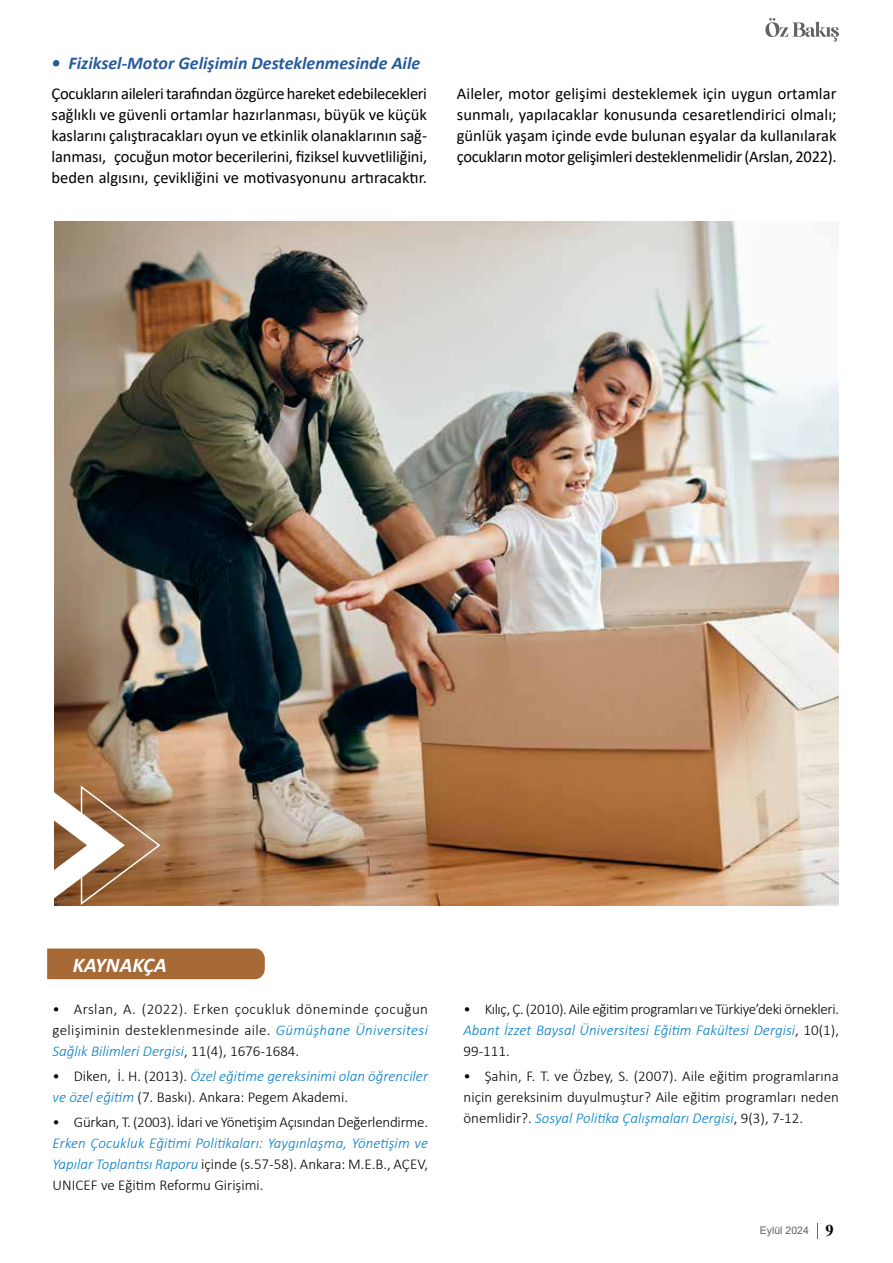
<style>
.page{position:relative;width:893px;height:1263px;background:#fff}
.page>*{position:absolute;margin:0;border:0;box-sizing:border-box;transform-origin:0 0}
.t1{font:italic 700 21px "Calibri";color:#fff}
.t2{font:italic 700 18px "Calibri";color:#275b9b}
.t3{font:16.5px/21px "Calibri";letter-spacing:-.02em;color:#000;text-align:justify}
.t4{font:300 15px/21px "Calibri";color:#000;text-align:justify}
.t5{font:italic 300 15px/21px "Calibri";letter-spacing:.005em;color:#007dc4;text-align:justify}
.t6{font:10.5px "Arial";color:#646363}
.s1{font-style:italic;color:#007dc4}
.s2{font-style:normal;color:#000}
.s3{font-family:"Times New Roman";font-weight:700;font-size:16.5px;color:#000}
</style>
<div class="page">
<svg style="left:765px;top:18px;width:74px;height:24px"></svg>
<svg style="left:817px;top:1223px;width:1px;height:16px"></svg>
<img style="left:54px;top:221px;width:785px;height:685px">
<svg style="left:54px;top:785px;width:108px;height:121px"></svg>
<div style="left:47px;top:948px;width:218px;height:31px;background:#a76936"></div>
<p class="t2" style="left:52px;top:50px;width:370px">• Fiziksel-Motor Gelişimin Desteklenmesinde Aile</p>
<p class="t3" style="left:52px;top:82px;width:377px">Çocukların aileleri tarafından özgürce hareket edebilecekleri sağlıklı ve güvenli ortamlar hazırlanması, büyük ve küçük kaslarını çalıştıracakları oyun ve etkinlik olanaklarının sağ&shy;lanması, çocuğun motor becerilerini, fiziksel kuvvetliliğini, beden algısını, çevikliğini ve motivasyonunu artıracaktır.</p>
<p class="t3" style="left:457px;top:82px;width:381px">Aileler, motor gelişimi desteklemek için uygun ortamlar sunmalı, yapılacaklar konusunda cesaretlendirici olmalı; günlük yaşam içinde evde bulunan eşyalar da kullanılarak çocukların motor gelişimleri desteklenmelidir (Arslan, 2022).</p>
<h1 class="t1" style="left:73px;top:950px;width:96px">KAYNAKÇA</h1>
<p class="t4" style="left:53px;top:998px;width:377px">• Arslan, A. (2022). Erken çocukluk döneminde çocuğun gelişiminin desteklenmesinde aile. <span class="s1">Gümüşhane Üniversitesi Sağlık Bilimleri Dergisi</span>, 11(4), 1676-1684.</p>
<p class="t4" style="left:53px;top:1065px;width:377px">• Diken, İ. H. (2013). <span class="s1">Özel eğitime gereksinimi olan öğrenciler ve özel eğitim</span> (7. Baskı). Ankara: Pegem Akademi.</p>
<p class="t4" style="left:53px;top:1111px;width:377px">• Gürkan, T. (2003). İdari ve Yönetişim Açısından Değerlendirme.</p>
<p class="t5" style="left:53px;top:1132px;width:377px">Erken Çocukluk Eğitimi Politikaları: Yaygınlaşma, Yönetişim ve Yapılar Toplantısı Raporu <span class="s2">içinde (s.57-58). Ankara: M.E.B., AÇEV, UNICEF ve Eğitim Reformu Girişimi.</span></p>
<p class="t4" style="left:463px;top:998px;width:377px">• Kılıç, Ç. (2010). Aile eğitim programları ve Türkiye’deki örnekleri.<br><span class="s1">Abant İzzet Baysal Üniversitesi Eğitim Fakültesi Dergisi</span>, 10(1), 99-111.</p>
<p class="t4" style="left:463px;top:1065px;width:377px">• Şahin, F. T. ve Özbey, S. (2007). Aile eğitim programlarına niçin gereksinim duyulmuştur? Aile eğitim programları neden önemlidir?. <span class="s1">Sosyal Politika Çalışmaları Dergisi</span>, 9(3), 7-12.</p>
<p class="t6" style="left:760px;top:1223px;width:75px">Eylül 2024 <span class="s3">9</span></p>
</div>
